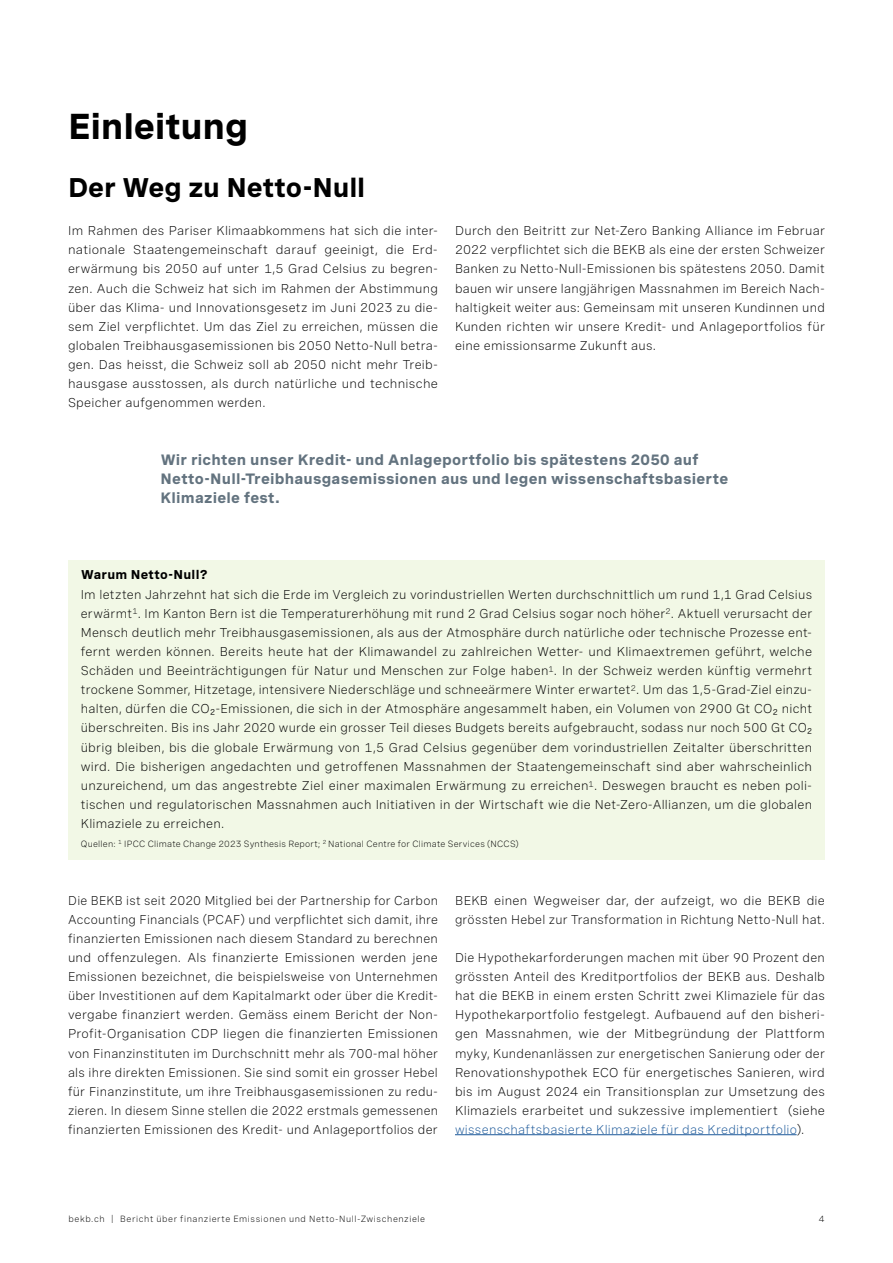
<style>
.page{position:relative;width:893px;height:1263px;background:#fff}
.page>*{position:absolute;margin:0;border:0;box-sizing:border-box;transform-origin:0 0}
._10_Text_T_00_Haupttitel_gross{font:700 36px "Spezia BEKB";letter-spacing:-.01em;color:#000}
._10_Text_T_01_Haupttitel_ohne_Inhtalsverz{font:700 27px "Spezia BEKB";letter-spacing:-.005em;color:#000}
.t1{font:700 15px/19.2px "Spezia BEKB";letter-spacing:.015em;color:#63737f}
._10_Text_T_05_Grundtext{font:12.75px/19.2px "Spezia BEKB";letter-spacing:.02em;color:#000;text-align:justify}
._10_Text_T_05_Grundtext-2{font:12.75px/19.2px "Spezia BEKB";letter-spacing:.02em;color:#000}
._10_Text_T_04_Untertitel_GT_8_5p__H4{font:700 12.75px "Spezia BEKB";letter-spacing:.02em;color:#000}
._30_Grafiken_G_34_Grafik_Quelle{font:9px "Spezia BEKB";letter-spacing:.025em;color:#000}
.t2{font:9px "Spezia BEKB";letter-spacing:.065em;color:#000}
.s1{color:#1b5899}
</style>
<div class="page">
<div style="left:68px;top:560px;width:757px;height:299px;background:#f2f8e6"></div>
<hr style="left:455px;top:1134px;width:342px;height:1px;background:#1b5899">
<h2 class="_10_Text_T_00_Haupttitel_gross" style="left:68px;top:99px;width:181px">Einleitung</h2>
<h3 class="_10_Text_T_01_Haupttitel_ohne_Inhtalsverz" style="left:68px;top:167px;width:299px">Der Weg zu Netto-Null</h3>
<p class="_10_Text_T_05_Grundtext" style="left:68px;top:220px;width:371px;text-align:left">Im Rahmen des Pariser Klimaabkommens hat sich die inter&shy;nationale Staatengemeinschaft darauf geeinigt, die Erd&shy;erwärmung bis 2050 auf unter 1,5 Grad Celsius zu begren&shy;zen. Auch die Schweiz hat sich im Rahmen der Abstimmung über das Klima- und Innovationsgesetz im Juni 2023 zu die&shy;sem Ziel verpflichtet. Um das Ziel zu erreichen, müssen die globalen Treibhausgasemissionen bis 2050 Netto-Null betra&shy;gen. Das heisst, die Schweiz soll ab 2050 nicht mehr Treib&shy;hausgase ausstossen, als durch natürliche und technische Speicher aufgenommen werden.</p>
<p class="_10_Text_T_05_Grundtext" style="left:455px;top:220px;width:371px">Durch den Beitritt zur Net-Zero Banking Alliance im Februar 2022 verpflichtet sich die BEKB als eine der ersten Schweizer Banken zu Netto-Null-Emissionen bis spätestens 2050. Damit bauen wir unsere langjährigen Massnahmen im Bereich Nach&shy;haltigkeit weiter aus: Gemeinsam mit unseren Kundinnen und Kunden richten wir unsere Kredit- und Anlageportfolios für eine emissionsarme Zukunft aus.</p>
<p class="t1" style="left:161px;top:449px;width:569px">Wir richten unser Kredit- und Anlageportfolio bis spätestens 2050 auf<br>Netto-Null-Treibhausgasemissionen aus und legen wissenschaftsbasierte<br>Klimaziele fest.</p>
<h4 class="_10_Text_T_04_Untertitel_GT_8_5p__H4" style="left:81px;top:565px;width:128px">Warum Netto-Null?</h4>
<p class="_10_Text_T_05_Grundtext-2" style="left:81px;top:583px;width:733px">Im letzten Jahrzehnt hat sich die Erde im Vergleich zu vorindustriellen Werten durchschnittlich um rund 1,1 Grad Celsius erwärmt<sup>1</sup>. Im Kanton Bern ist die Temperaturerhöhung mit rund 2 Grad Celsius sogar noch höher<sup>2</sup>. Aktuell verursacht der Mensch deutlich mehr Treibhausgasemissionen, als aus der Atmosphäre durch natürliche oder technische Prozesse ent&shy;fernt werden können. Bereits heute hat der Klimawandel zu zahlreichen Wetter- und Klimaextremen geführt, welche Schäden und Beeinträchtigungen für Natur und Menschen zur Folge haben<sup>1</sup>. In der Schweiz werden künftig vermehrt trockene Sommer, Hitzetage, intensivere Niederschläge und schneeärmere Winter erwartet<sup>2</sup>. Um das 1,5-Grad-Ziel einzu&shy;halten, dürfen die CO2-Emissionen, die sich in der Atmosphäre angesammelt haben, ein Volumen von 2900 Gt CO2 nicht überschreiten. Bis ins Jahr 2020 wurde ein grosser Teil dieses Budgets bereits aufgebraucht, sodass nur noch 500 Gt CO2 übrig bleiben, bis die globale Erwärmung von 1,5 Grad Celsius gegenüber dem vorindustriellen Zeitalter überschritten wird. Die bisherigen angedachten und getroffenen Massnahmen der Staatengemeinschaft sind aber wahrscheinlich unzureichend, um das angestrebte Ziel einer maximalen Erwärmung zu erreichen<sup>1</sup>. Deswegen braucht es neben poli&shy;tischen und regulatorischen Massnahmen auch Initiativen in der Wirtschaft wie die Net-Zero-Allianzen, um die globalen Klimaziele zu erreichen.</p>
<p class="_30_Grafiken_G_34_Grafik_Quelle" style="left:81px;top:837px;width:439px">Quellen: <sup>1</sup> IPCC Climate Change 2023 Synthesis Report; <sup>2</sup> National Centre for Climate Services (NCCS)</p>
<p class="_10_Text_T_05_Grundtext" style="left:68px;top:889px;width:371px">Die BEKB ist seit 2020 Mitglied bei der Partnership for Carbon Accounting Financials (PCAF) und verpflichtet sich damit, ihre finanzierten Emissionen nach diesem Standard zu berechnen und offenzulegen. Als finanzierte Emissionen werden jene Emissionen bezeichnet, die beispielsweise von Unternehmen über Investitionen auf dem Kapitalmarkt oder über die Kredit&shy;vergabe finanziert werden. Gemäss einem Bericht der Non-Profit-Organisation CDP liegen die finanzierten Emissionen von Finanzinstituten im Durchschnitt mehr als 700-mal höher als ihre direkten Emissionen. Sie sind somit ein grosser Hebel für Finanzinstitute, um ihre Treibhausgasemissionen zu redu&shy;zieren. In diesem Sinne stellen die 2022 erstmals gemessenen finanzierten Emissionen des Kredit- und Anlageportfolios der</p>
<p class="_10_Text_T_05_Grundtext" style="left:455px;top:889px;width:371px">BEKB einen Wegweiser dar, der aufzeigt, wo die BEKB die grössten Hebel zur Transformation in Richtung Netto-Null hat.</p>
<p class="_10_Text_T_05_Grundtext" style="left:455px;top:947px;width:371px">Die Hypothekarforderungen machen mit über 90 Prozent den grössten Anteil des Kreditportfolios der BEKB aus. Deshalb hat die BEKB in einem ersten Schritt zwei Klimaziele für das Hypothekarportfolio festgelegt. Aufbauend auf den bisheri&shy;gen Massnahmen, wie der Mitbegründung der Plattform myky, Kundenanlässen zur energetischen Sanierung oder der Renovationshypothek ECO für energetisches Sanieren, wird bis im August 2024 ein Transitionsplan zur Umsetzung des Klimaziels erarbeitet und sukzessive implementiert (siehe <span class="s1">wissenschaftsbasierte Klimaziele für das Kreditportfolio</span>).</p>
<p class="t2" style="left:69px;top:1212px;width:358px">bekb.ch | Bericht über finanzierte Emissionen und Netto-Null-Zwischenziele</p>
<p class="t2" style="left:819px;top:1212px;width:7px">4</p>
</div>
